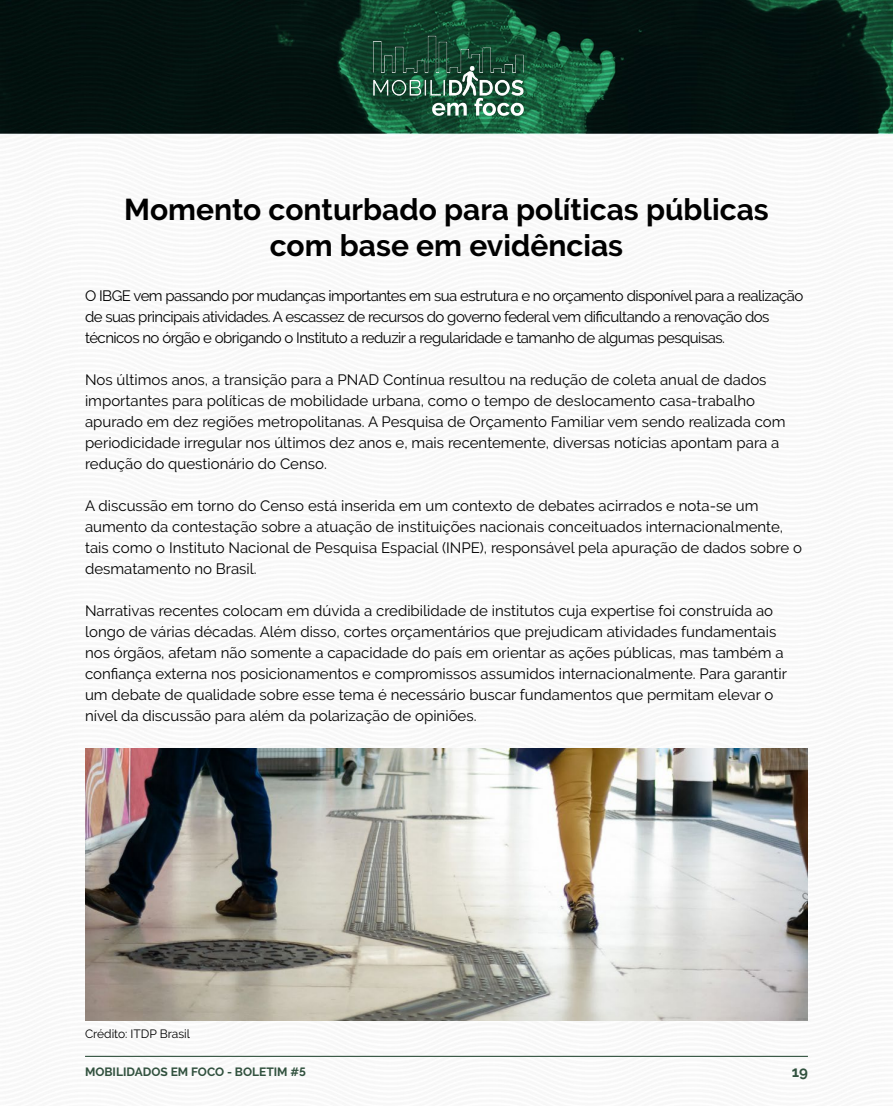
<style>
.page{position:relative;width:893px;height:1106px;background:#fff}
.page>*{position:absolute;margin:0;border:0;box-sizing:border-box;transform-origin:0 0}
.t1{font:700 30px/36px "Raleway";color:#000;text-align:center}
.t2{font:15px/21px "Raleway";color:#000}
.t3{font:15px/21px "Raleway";letter-spacing:-.035em;color:#000}
.t4{font:700 15px "Raleway";color:#31513e}
.t5{font:700 12px "Raleway";color:#31513e}
.t6{font:12px "Raleway";color:#000}
</style>
<div class="page">
<img style="left:0;top:0;width:893px;height:1057px">
<hr style="left:85px;top:1055px;width:723px;height:1px;background:#31513e">
<img style="left:358px;top:18px;width:177px;height:91px">
<svg style="left:432px;top:103px;width:35px;height:13px"></svg>
<svg style="left:474px;top:98px;width:50px;height:18px"></svg>
<img style="left:85px;top:748px;width:723px;height:272px">
<h1 class="t1" style="left:124px;top:191px;width:646px">Momento conturbado para políticas públicas com base em evidências</h1>
<p class="t3" style="left:85px;top:285px;width:720px">O IBGE vem passando por mudanças importantes em sua estrutura e no orçamento disponível para a realização de suas principais atividades. A escassez de recursos do governo federal vem dificultando a renovação dos técnicos no órgão e obrigando o Instituto a reduzir a regularidade e tamanho de algumas pesquisas.</p>
<p class="t2" style="left:85px;top:369px;width:702px">Nos últimos anos, a transição para a PNAD Contínua resultou na redução de coleta anual de dados importantes para políticas de mobilidade urbana, como o tempo de deslocamento casa-trabalho apurado em dez regiões metropolitanas. A Pesquisa de Orçamento Familiar vem sendo realizada com periodicidade irregular nos últimos dez anos e, mais recentemente, diversas notícias apontam para a redução do questionário do Censo.</p>
<p class="t2" style="left:85px;top:495px;width:718px">A discussão em torno do Censo está inserida em um contexto de debates acirrados e nota-se um aumento da contestação sobre a atuação de instituições nacionais conceituados internacionalmente, tais como o Instituto Nacional de Pesquisa Espacial (INPE), responsável pela apuração de dados sobre o desmatamento no Brasil.</p>
<p class="t2" style="left:85px;top:600px;width:703px">Narrativas recentes colocam em dúvida a credibilidade de institutos cuja expertise foi construída ao longo de várias décadas. Além disso, cortes orçamentários que prejudicam atividades fundamentais nos órgãos, afetam não somente a capacidade do país em orientar as ações públicas, mas também a confiança externa nos posicionamentos e compromissos assumidos internacionalmente. Para garantir um debate de qualidade sobre esse tema é necessário buscar fundamentos que permitam elevar o nível da discussão para além da polarização de opiniões.</p>
<p class="t6" style="left:85px;top:1026px;width:107px">Crédito: ITDP Brasil</p>
<p class="t5" style="left:85px;top:1064px;width:222px">MOBILIDADOS EM FOCO - BOLETIM #5</p>
<p class="t4" style="left:792px;top:1063px;width:18px">19</p>
</div>
